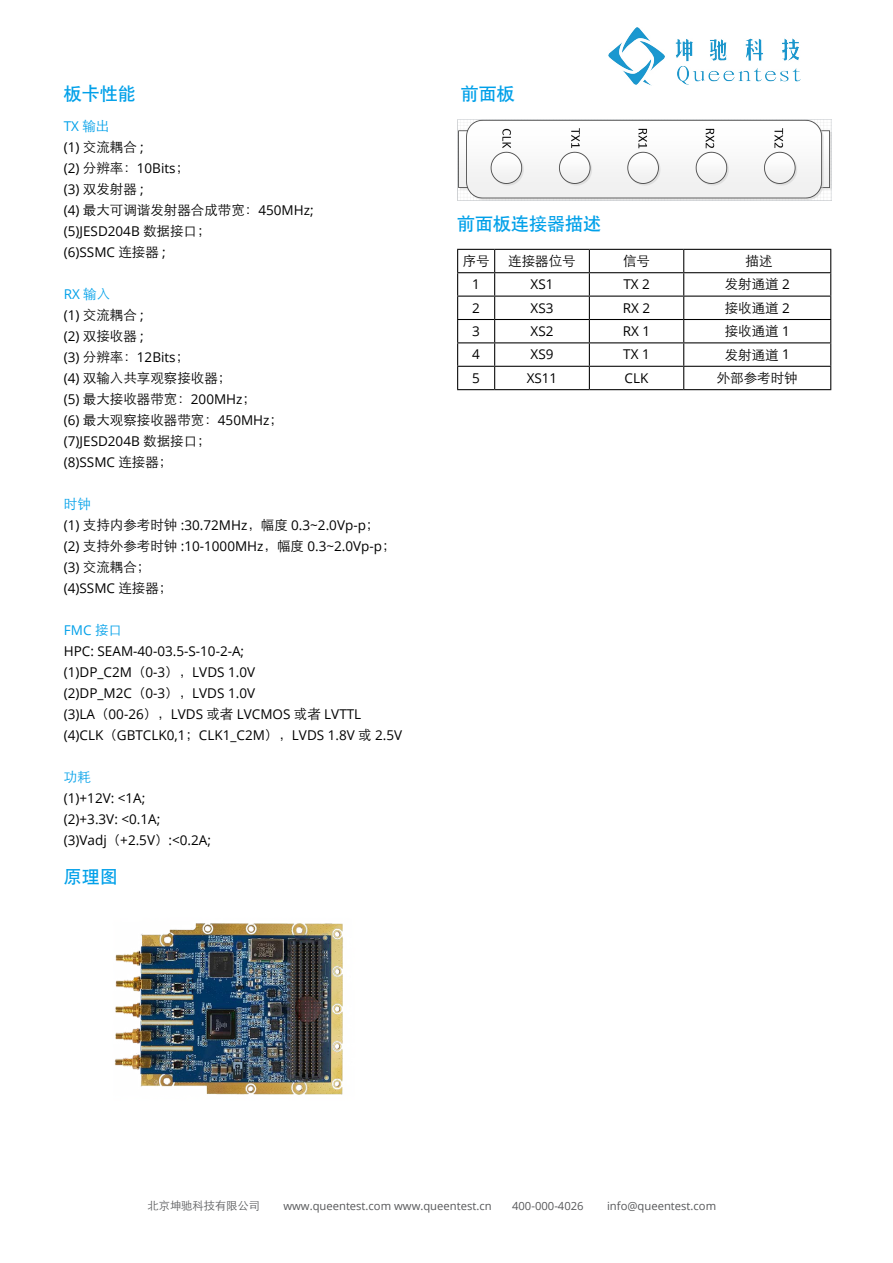
<style>
.page{position:relative;width:893px;height:1263px;background:#fff}
.page>*{position:absolute;margin:0;border:0;box-sizing:border-box;transform-origin:0 0}
.t1{font:18px "H Yb 1 gj";color:#00a0e9}
.t2{font:13.5px/21px "Open Sans";color:#000}
.t3{font:13.5px "ST Xihei";color:#000}
.t4{font:13.5px "ST Xihei";color:#00a0e9}
.t5{font:11.25px "Open Sans";color:#57585a}
.t6{font:11.25px "ST Xihei";color:#57585a}
.s1{color:#00a0e9}
.s2{font-family:"ST Xihei";color:#00a0e9}
.s3{font-family:"ST Xihei"}
.s4{font-family:"Open Sans"}
</style>
<div class="page">
<img style="left:609px;top:28px;width:191px;height:57px">
<hr style="left:457px;top:249px;width:38px;height:1px;background:#000">
<hr style="left:495px;top:249px;width:94px;height:1px;background:#000">
<hr style="left:589px;top:249px;width:95px;height:1px;background:#000">
<hr style="left:684px;top:249px;width:147px;height:1px;background:#000">
<hr style="left:457px;top:272px;width:38px;height:1px;background:#000">
<hr style="left:495px;top:272px;width:94px;height:1px;background:#000">
<hr style="left:589px;top:272px;width:95px;height:1px;background:#000">
<hr style="left:684px;top:272px;width:147px;height:1px;background:#000">
<hr style="left:457px;top:296px;width:38px;height:1px;background:#000">
<hr style="left:495px;top:296px;width:94px;height:1px;background:#000">
<hr style="left:589px;top:296px;width:95px;height:1px;background:#000">
<hr style="left:684px;top:296px;width:147px;height:1px;background:#000">
<hr style="left:457px;top:319px;width:38px;height:1px;background:#000">
<hr style="left:495px;top:319px;width:94px;height:1px;background:#000">
<hr style="left:589px;top:319px;width:95px;height:1px;background:#000">
<hr style="left:684px;top:319px;width:147px;height:1px;background:#000">
<hr style="left:457px;top:342px;width:38px;height:1px;background:#000">
<hr style="left:495px;top:342px;width:94px;height:1px;background:#000">
<hr style="left:589px;top:342px;width:95px;height:1px;background:#000">
<hr style="left:684px;top:342px;width:147px;height:1px;background:#000">
<hr style="left:457px;top:366px;width:38px;height:1px;background:#000">
<svg style="left:457px;top:250px;width:1px;height:139px"></svg>
<hr style="left:495px;top:366px;width:94px;height:1px;background:#000">
<svg style="left:494px;top:250px;width:1px;height:139px"></svg>
<hr style="left:589px;top:366px;width:95px;height:1px;background:#000">
<svg style="left:589px;top:250px;width:1px;height:139px"></svg>
<hr style="left:684px;top:366px;width:147px;height:1px;background:#000">
<svg style="left:683px;top:250px;width:1px;height:139px"></svg>
<svg style="left:830px;top:250px;width:1px;height:139px"></svg>
<hr style="left:457px;top:389px;width:38px;height:1px;background:#000">
<hr style="left:495px;top:389px;width:94px;height:1px;background:#000">
<hr style="left:589px;top:389px;width:95px;height:1px;background:#000">
<hr style="left:684px;top:389px;width:147px;height:1px;background:#000">
<img style="left:457px;top:120px;width:374px;height:80px">
<img style="left:114px;top:923px;width:229px;height:172px">
<h1 class="t1" style="left:64px;top:85px;width:73px">板卡性能</h1>
<p class="t2" style="left:64px;top:115px;width:127px"><span class="s1">TX</span> <span class="s2">输出<br></span>(1) <span class="s3">交流耦合</span> ;<br>(2) <span class="s3">分辨率：</span>10Bits<span class="s3">；</span>(3) <span class="s3">双发射器</span> ;</p>
<p class="t3" style="left:64px;top:199px;width:251px"><span class="s4">(4)</span> 最大可调谐发射器合成带宽：<span class="s4">450MHz;</span></p>
<p class="t2" style="left:64px;top:220px;width:148px">(5)JESD204B <span class="s3">数据接口；</span>(6)SSMC <span class="s3">连接器</span> ;</p>
<p class="t2" style="left:64px;top:283px;width:127px"><span class="s1">RX</span> <span class="s2">输入<br></span>(1) <span class="s3">交流耦合</span> ;<br>(2) <span class="s3">双接收器</span> ;<br>(3) <span class="s3">分辨率：</span>12Bits<span class="s3">；</span></p>
<p class="t3" style="left:64px;top:367px;width:169px"><span class="s4">(4)</span> 双输入共享观察接收器；</p>
<p class="t2" style="left:64px;top:388px;width:194px">(5) <span class="s3">最大接收器带宽：</span>200MHz<span class="s3">；</span></p>
<p class="t3" style="left:64px;top:409px;width:221px"><span class="s4">(6)</span> 最大观察接收器带宽：<span class="s4">450MHz</span>；</p>
<p class="t2" style="left:64px;top:430px;width:148px">(7)JESD204B <span class="s3">数据接口；</span>(8)SSMC <span class="s3">连接器；</span></p>
<p class="t4" style="left:64px;top:493px;width:28px">时钟</p>
<p class="t2" style="left:64px;top:514px;width:333px">(1) <span class="s3">支持内参考时钟</span> :30.72MHz<span class="s3">，幅度</span> 0.3~2.0Vp-p<span class="s3">；</span>(2) <span class="s3">支持外参考时钟</span> :10-1000MHz<span class="s3">，幅度</span> 0.3~2.0Vp-p<span class="s3">；</span></p>
<p class="t3" style="left:64px;top:556px;width:88px"><span class="s4">(3)</span> 交流耦合；</p>
<p class="t2" style="left:64px;top:577px;width:110px">(4)SSMC <span class="s3">连接器；</span></p>
<p class="t2" style="left:64px;top:619px;width:340px"><span class="s1">FMC</span> <span class="s2">接口<br></span>HPC: SEAM-40-03.5-S-10-2-A;<br>(1)DP_C2M<span class="s3">（</span>0-3<span class="s3">），</span>LVDS 1.0V<br>(2)DP_M2C<span class="s3">（</span>0-3<span class="s3">），</span>LVDS 1.0V<br>(3)LA<span class="s3">（</span>00-26<span class="s3">），</span>LVDS <span class="s3">或者</span> LVCMOS <span class="s3">或者</span> LVTTL (4)CLK<span class="s3">（</span>GBTCLK0,1<span class="s3">；</span>CLK1_C2M<span class="s3">），</span>LVDS 1.8V <span class="s3">或</span> 2.5V</p>
<p class="t4" style="left:64px;top:766px;width:28px">功耗</p>
<p class="t2" style="left:64px;top:787px;width:149px">(1)+12V: &lt;1A;<br>(2)+3.3V: &lt;0.1A;<br>(3)Vadj<span class="s3">（</span>+2.5V<span class="s3">）</span>:&lt;0.2A;</p>
<h1 class="t1" style="left:64px;top:868px;width:55px">原理图</h1>
<h1 class="t1" style="left:461px;top:85px;width:55px">前面板</h1>
<h1 class="t1" style="left:457px;top:215px;width:145px">前面板连接器描述</h1>
<p class="t3" style="left:463px;top:251px;width:28px">序号</p>
<p class="t3" style="left:508px;top:251px;width:69px">连接器位号</p>
<p class="t3" style="left:623px;top:251px;width:28px">信号</p>
<p class="t3" style="left:745px;top:251px;width:28px">描述</p>
<p class="t2" style="left:472px;top:273px;width:9px">1</p>
<p class="t2" style="left:531px;top:273px;width:24px">XS1</p>
<p class="t2" style="left:623px;top:273px;width:28px">TX 2</p>
<p class="t3" style="left:725px;top:274px;width:67px">发射通道 <span class="s4">2</span></p>
<p class="t2" style="left:472px;top:297px;width:9px">2</p>
<p class="t2" style="left:531px;top:297px;width:24px">XS3</p>
<p class="t2" style="left:623px;top:297px;width:29px">RX 2</p>
<p class="t3" style="left:725px;top:297px;width:67px">接收通道 <span class="s4">2</span></p>
<p class="t2" style="left:472px;top:320px;width:9px">3</p>
<p class="t2" style="left:531px;top:320px;width:24px">XS2</p>
<p class="t2" style="left:623px;top:320px;width:29px">RX 1</p>
<p class="t3" style="left:725px;top:321px;width:67px">接收通道 <span class="s4">1</span></p>
<p class="t2" style="left:472px;top:344px;width:9px">4</p>
<p class="t2" style="left:531px;top:344px;width:24px">XS9</p>
<p class="t2" style="left:623px;top:344px;width:28px">TX 1</p>
<p class="t3" style="left:725px;top:344px;width:67px">发射通道 <span class="s4">1</span></p>
<p class="t2" style="left:472px;top:367px;width:9px">5</p>
<p class="t2" style="left:527px;top:367px;width:32px">XS11</p>
<p class="t2" style="left:625px;top:367px;width:25px">CLK</p>
<p class="t3" style="left:717px;top:368px;width:82px">外部参考时钟</p>
<p class="t6" style="left:147px;top:1197px;width:114px">北京坤驰科技有限公司</p>
<p class="t5" style="left:283px;top:1198px;width:210px">www.queentest.com www.queentest.cn</p>
<p class="t5" style="left:512px;top:1198px;width:73px">400-000-4026</p>
<p class="t5" style="left:607px;top:1198px;width:111px">info@queentest.com</p>
</div>
